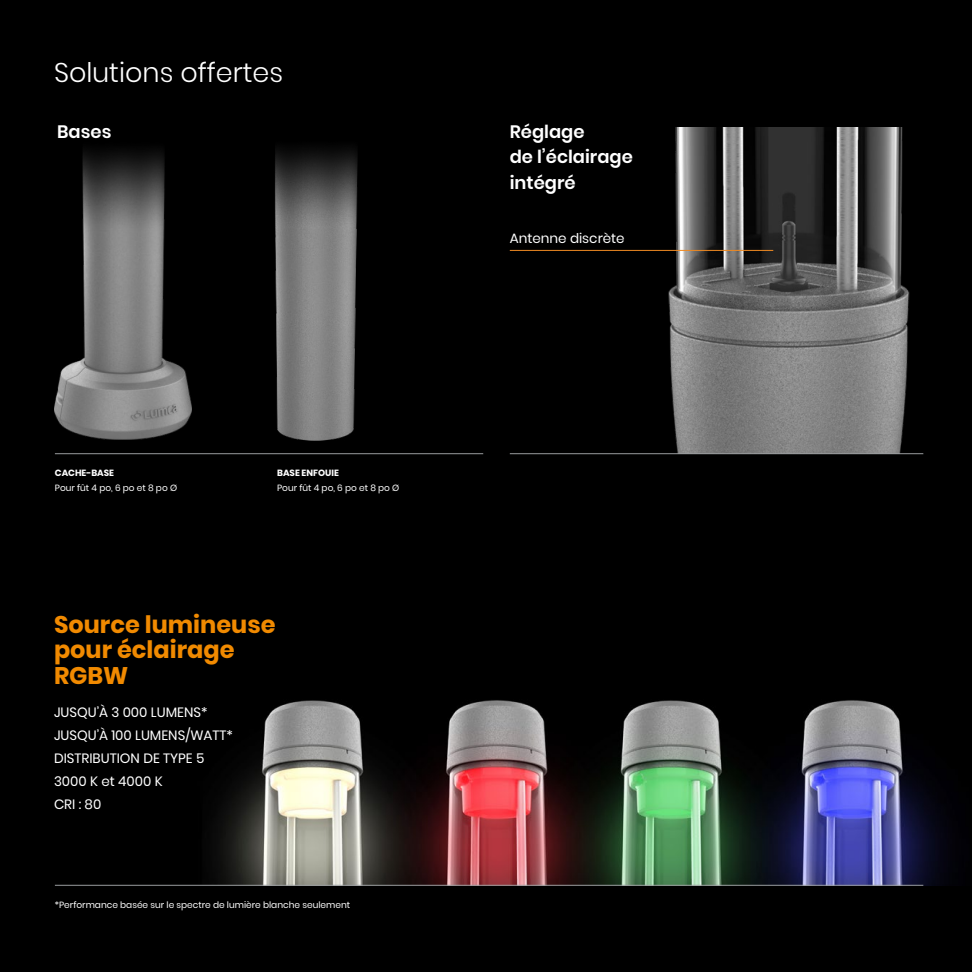
<style>
.page{position:relative;width:972px;height:972px;background:#000}
.page>*{position:absolute;margin:0;border:0;box-sizing:border-box;transform-origin:0 0}
.t1{font:300 27px "Poppins";color:#fff}
.t2{font:700 24px/25.5px "Poppins";color:#f18a00}
.t3{font:600 18px/25.5px "Poppins";color:#fff}
.t4{font:13.5px/23px "Poppins";color:#fff}
.t5{font:9px "Poppins";color:#fff}
.t6{font:700 9px "Poppins";color:#fff}
</style>
<div class="page">
<img style="left:54px;top:151px;width:137px;height:304px">
<img style="left:251px;top:149px;width:137px;height:306px">
<img style="left:637px;top:127px;width:287px;height:327px">
<hr style="left:55px;top:453px;width:428px;height:1px;background:#999c9e">
<hr style="left:510px;top:453px;width:413px;height:1px;background:#999c9e">
<img style="left:198px;top:700px;width:754px;height:185px">
<hr style="left:55px;top:885px;width:868px;height:1px;background:#999c9e">
<hr style="left:510px;top:250px;width:263px;height:1px;background:#ee8922">
<h1 class="t1" style="left:54px;top:57px;width:231px">Solutions offertes</h1>
<h3 class="t3" style="left:57px;top:119px;width:56px">Bases</h3>
<p class="t6" style="left:55px;top:468px;width:61px">CACHE-BASE</p>
<p class="t5" style="left:55px;top:483px;width:124px">Pour fût 4 po, 6 po et 8 po Ø</p>
<p class="t6" style="left:277px;top:468px;width:63px">BASE ENFOUIE</p>
<p class="t5" style="left:277px;top:483px;width:124px">Pour fût 4 po, 6 po et 8 po Ø</p>
<h2 class="t2" style="left:54px;top:612px;width:223px">Source lumineuse pour éclairage<br>RGBW</h2>
<h3 class="t4" style="left:54px;top:701px;width:180px">JUSQU’À 3 000 LUMENS*<br>JUSQU’À 100 LUMENS/WATT*<br>DISTRIBUTION DE TYPE 5<br>3000 K et 4000 K<br>CRI : 80</h3>
<p class="t5" style="left:55px;top:900px;width:297px">*Performance basée sur le spectre de lumière blanche seulement</p>
<h3 class="t3" style="left:510px;top:119px;width:125px">Réglage<br>de l’éclairage intégré</h3>
<h3 class="t4" style="left:510px;top:227px;width:116px">Antenne discrète</h3>
</div>
